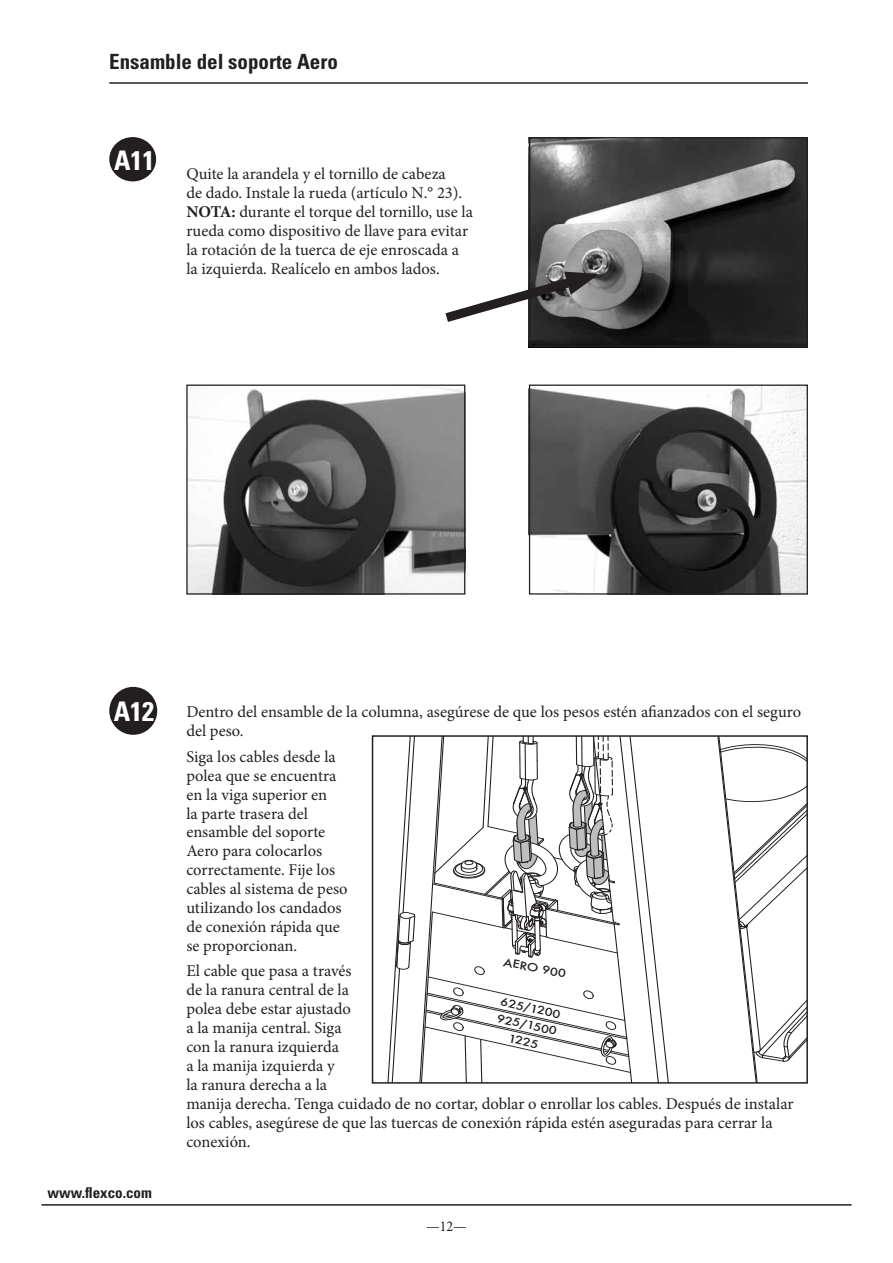
<style>
.page{position:relative;width:893px;height:1263px;background:#fff}
.page>*{position:absolute;margin:0;border:0;box-sizing:border-box;transform-origin:0 0}
.t1{font:700 condensed 27px "Univers LT Std";color:#fff}
.t2{font:700 condensed 21px "Univers LT Std";color:#231f20}
.t3{font:16.5px/18.9px "Minion Pro";color:#231f20}
.t4{font:700 condensed 15px "Univers LT Std";color:#231f20}
.t5{font:condensed 15px "Minion Pro";color:#231f20}
.t6{font:500 10.65px/17.1px "Futura";color:#231f20;text-align:center;scale:1.2 1}
.s1{font-weight:700}
</style>
<div class="page">
<hr style="left:41px;top:1204px;width:810px;height:1px;background:#231f20">
<hr style="left:109px;top:82px;width:699px;height:2px;background:#231f20">
<img style="left:188px;top:388px;width:275px;height:205px">
<div style="left:186px;top:385px;width:279px;height:210px;border:1px solid #231f20"></div>
<img style="left:531px;top:387px;width:275px;height:206px">
<div style="left:529px;top:385px;width:279px;height:210px;border:1px solid #231f20"></div>
<div style="left:109px;top:137px;width:47px;height:44px;background:#231f20;border-radius:50%"></div>
<div style="left:109px;top:687px;width:48px;height:48px;background:#231f20;border-radius:50%"></div>
<img style="left:532px;top:140px;width:273px;height:204px">
<div style="left:529px;top:137px;width:279px;height:210px;border:2px solid #231f20"></div>
<svg style="left:445px;top:268px;width:154px;height:61px"></svg>
<svg style="left:647px;top:885px;width:9px;height:181px"></svg>
<svg style="left:656px;top:737px;width:150px;height:344px"></svg>
<svg style="left:387px;top:737px;width:260px;height:344px"></svg>
<div style="left:372px;top:735px;width:436px;height:348px;border:1px solid #231f20"></div>
<p class="t2" style="left:109px;top:49px;width:230px">Ensamble del soporte Aero</p>
<p class="t3" style="left:186px;top:165px;width:288px;text-indent:-72px"><sup>A11</sup> Quite la arandela y el tornillo de cabeza<br>de dado. Instale la rueda (artículo N.° 23).<br><span class="s1">NOTA:</span> durante el torque del tornillo, use la rueda como dispositivo de llave para evitar la rotación de la tuerca de eje enroscada a la izquierda. Realícelo en ambos lados.</p>
<h1 class="t1" style="left:114px;top:694px;width:42px">A12</h1>
<p class="t4" style="left:47px;top:1183px;width:106px">www.flexco.com</p>
<p class="t3" style="left:186px;top:702px;width:616px">Dentro del ensamble de la columna, asegúrese de que los pesos estén afianzados con el seguro del peso.</p>
<p class="t3" style="left:186px;top:747px;width:163px">Siga los cables desde la polea que se encuentra en la viga superior en<br>la parte trasera del ensamble del soporte<br>Aero para colocarlos correctamente. Fije los cables al sistema de peso utilizando los candados de conexión rápida que se proporcionan.</p>
<p class="t3" style="left:186px;top:962px;width:609px">El cable que pasa a través<br>de la ranura central de la<br>polea debe estar ajustado<br>a la manija central. Siga<br>con la ranura izquierda<br>a la manija izquierda y<br>la ranura derecha a la<br>manija derecha. Tenga cuidado de no cortar, doblar o enrollar los cables. Después de instalar los cables, asegúrese de que las tuercas de conexión rápida estén aseguradas para cerrar la conexión.</p>
<p class="t6" style="left:505px;top:953px;width:54px;rotate:11deg">AERO 900</p>
<p class="t6" style="left:503px;top:992px;width:53px;rotate:13deg">625/1200<br>925/1500<br>1225</p>
<p class="t5" style="left:426px;top:1218px;width:42px">—12—</p>
</div>
